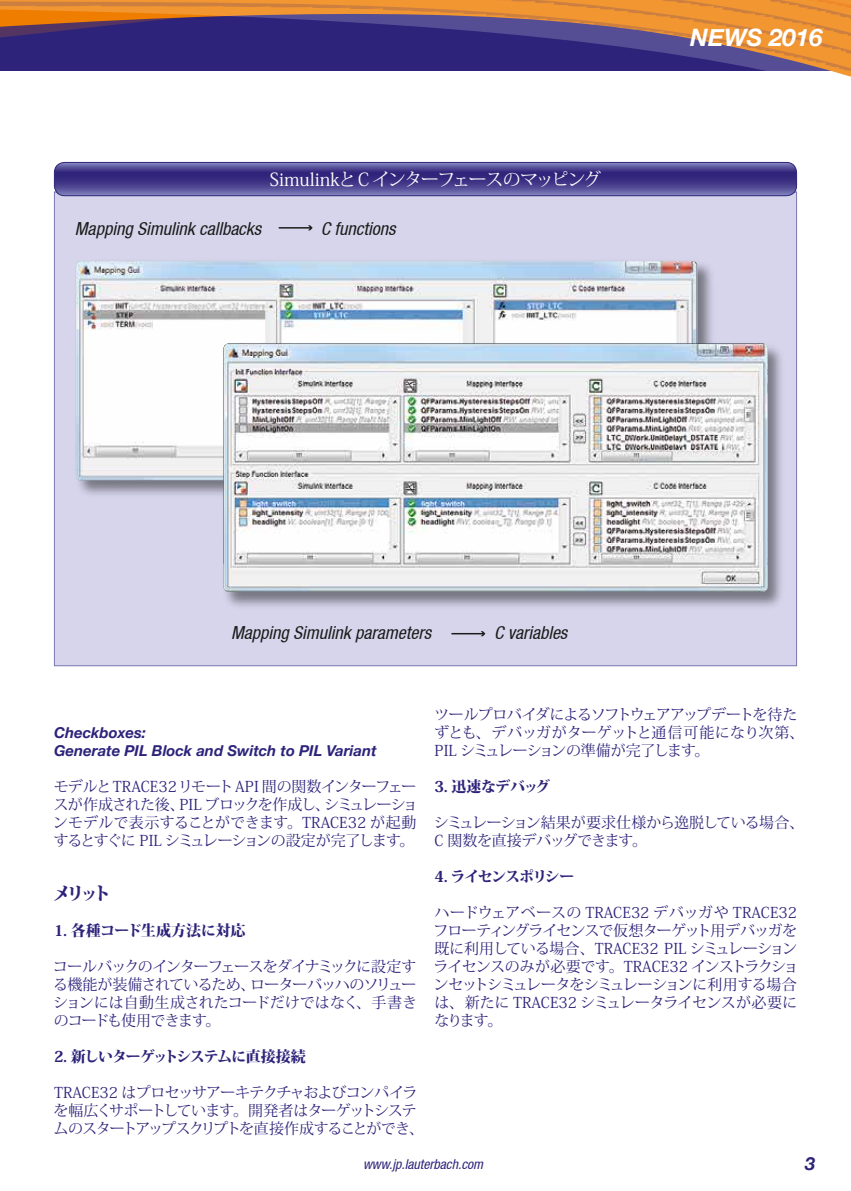
<style>
.page{position:relative;width:851px;height:1191px;background:#fff}
.page>*{position:absolute;margin:0;border:0;box-sizing:border-box;transform-origin:0 0}
.t1{font:italic 700 24px "Helvetica Neue";color:#fff}
.t2{font:italic condensed 18px "Helvetica Neue LT";color:#1c1c1b}
.t3{font:18px "Koz Min Pro";letter-spacing:-.07em;color:#fff}
.t4{font:800 18px "Koz Min Pro";color:#2d237a}
.t5{font:italic 700 18px "Helvetica Neue";color:#2d237a}
.t6{font:15px/18px "Koz Min Pro";letter-spacing:-.045em;color:#2d237a;text-align:justify}
.t7{font:italic 700 15px/18px "Helvetica Neue";color:#2d237a}
.t8{font:800 15px "Koz Min Pro";letter-spacing:-.06em;color:#2d237a}
.t9{font:800 15px "Koz Min Pro";letter-spacing:-.01em;color:#2d237a}
.t10{font:800 15px "Koz Min Pro";letter-spacing:-.09em;color:#2d237a}
.t11{font:800 15px "Koz Min Pro";letter-spacing:-.04em;color:#2d237a}
.t12{font:italic condensed 13.65px "Helvetica Neue LT";color:#2d237a}
</style>
<div class="page">
<svg style="left:0;top:0;width:850px;height:334px"></svg>
<div style="left:54px;top:192px;width:742px;height:474px;background:#d7d5ec"></div>
<hr style="left:278px;top:227px;width:33px;height:2px;background:#1c1c1b">
<svg style="left:308px;top:225px;width:4px;height:5px"></svg>
<img style="left:75px;top:264px;width:637px;height:231px">
<img style="left:76px;top:261px;width:621px;height:219px">
<img style="left:219px;top:339px;width:563px;height:298px">
<img style="left:223px;top:343px;width:544px;height:249px">
<svg style="left:54px;top:162px;width:742px;height:34px;background:#4b4390"></svg>
<div style="left:54px;top:162px;width:742px;height:34px;border:1px solid #2d237a;border-radius:10px"></div>
<p class="t3" style="left:270px;top:166px;width:332px">SimulinkとＣインターフェースのマッピング</p>
<p class="t2" style="left:75px;top:218px;width:188px">Mapping Simulink callbacks</p>
<p class="t2" style="left:321px;top:218px;width:76px">C functions</p>
<h1 class="t1" style="left:690px;top:19px;width:134px">NEWS 2016</h1>
<p class="t2" style="left:231px;top:622px;width:201px">Mapping Simulink parameters</p>
<p class="t2" style="left:494px;top:622px;width:75px">C variables</p>
<p class="t7" style="left:54px;top:724px;width:324px">Checkboxes:<br>Generate PIL Block and Switch to PIL Variant</p>
<p class="t6" style="left:53px;top:777px;width:367px">モデルとTRACE32リモートAPI 間の関数インターフェースが作成された後、PIL ブロックを作成し、シミュレーションモデルで表示することができます。TRACE32 が起動するとすぐに PIL シミュレーションの設定が完了します。</p>
<p class="t4" style="left:52px;top:880px;width:60px">メリット</p>
<p class="t9" style="left:54px;top:919px;width:193px">1. 各種コード生成方法に対応</p>
<p class="t6" style="left:53px;top:957px;width:365px">コールバックのインターフェースをダイナミックに設定する機能が装備されているため、ローターバッハのソリューションには自動生成されたコードだけではなく、手書きのコードも使用できます。</p>
<p class="t8" style="left:54px;top:1045px;width:253px">2. 新しいターゲットシステムに直接接続</p>
<p class="t6" style="left:54px;top:1083px;width:371px;text-align:left">TRACE32 はプロセッサアーキテクチャおよびコンパイラを幅広くサポートしています。開発者はターゲットシステムのスタートアップスクリプトを直接作成することができ、</p>
<p class="t6" style="left:434px;top:705px;width:371px;text-align:left">ツールプロバイダによるソフトウェアアップデートを待たずとも、デバッガがターゲットと通信可能になり次第、<br>PIL シミュレーションの準備が完了します。</p>
<p class="t11" style="left:434px;top:775px;width:117px">3. 迅速なデバッグ</p>
<p class="t6" style="left:433px;top:813px;width:372px">シミュレーション結果が要求仕様から逸脱している場合、<br>C 関数を直接デバッグできます。</p>
<p class="t10" style="left:434px;top:865px;width:141px">4. ライセンスポリシー</p>
<p class="t6" style="left:433px;top:903px;width:367px">ハードウェアベースの TRACE32 デバッガや TRACE32フローティングライセンスで仮想ターゲット用デバッガを既に利用している場合、TRACE32 PIL シミュレーションライセンスのみが必要です。TRACE32 インストラクションセットシミュレータをシミュレーションに利用する場合は、新たに TRACE32 シミュレータライセンスが必要になります。</p>
<p class="t12" style="left:363px;top:1156px;width:121px">www.jp.lauterbach.com</p>
<p class="t5" style="left:804px;top:1149px;width:12px">3</p>
</div>
